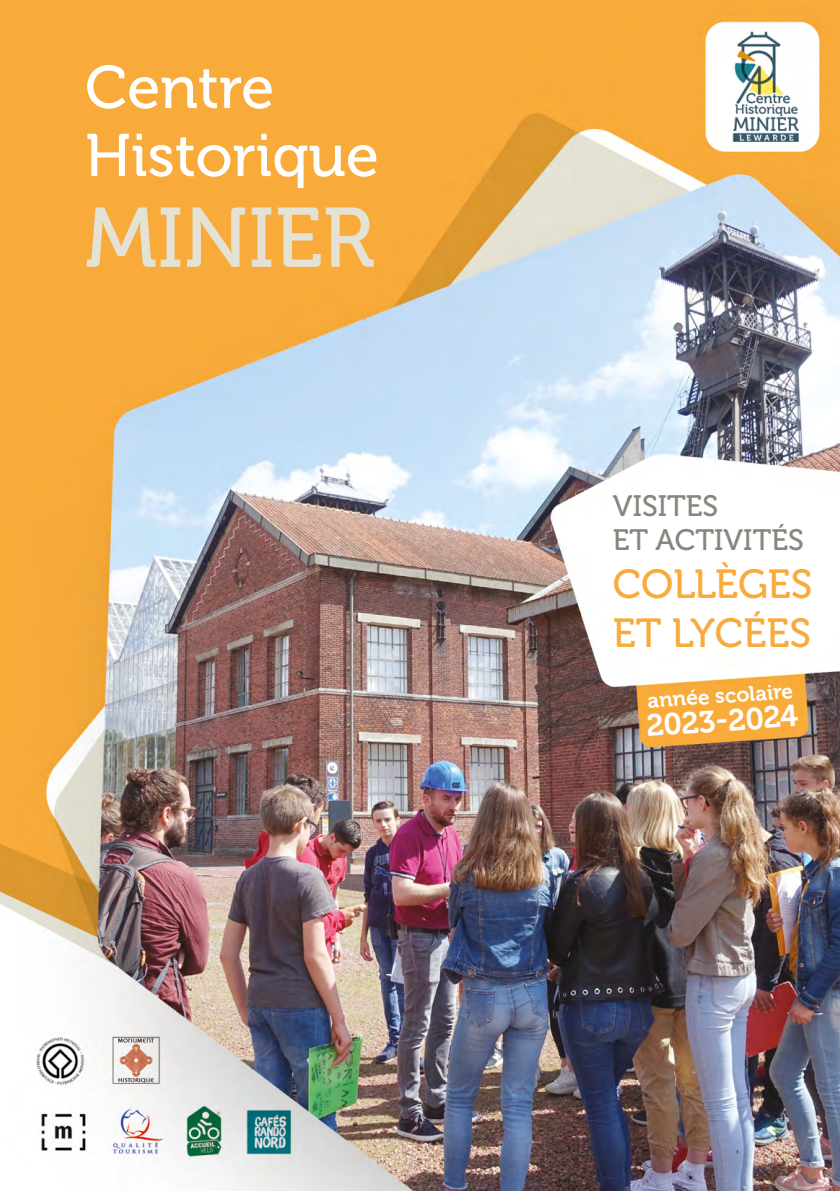
<style>
.page{position:relative;width:840px;height:1191px;background:#fff}
.page>*{position:absolute;margin:0;border:0;box-sizing:border-box;transform-origin:0 0}
.t1{font:84px "Museo 500";color:#e4e2d4}
.t2{font:60px "Museo 500";color:#fff}
.t3{font:40.6px "Museo 500";color:#f8ab3c}
.t4{font:30.4px "Museo 700";color:#fff}
.t5{font:29.4px/34.4px "Museo 500";color:#87867e}
.t6{font:21px "Museo 700";color:#fff}
</style>
<div class="page">
<img style="left:0;top:0;width:839px;height:1191px">
<p class="t2" style="left:85px;top:55px;width:190px">Centre</p>
<p class="t2" style="left:85px;top:123px;width:295px">Historique</p>
<p class="t1" style="left:85px;top:192px;width:291px">MINIER</p>
<p class="t5" style="left:612px;top:489px;width:192px">VISITES<br>ET ACTIVITÉS</p>
<p class="t3" style="left:612px;top:562px;width:201px">COLLÈGES</p>
<p class="t3" style="left:612px;top:610px;width:199px">ET LYCÉES</p>
<p class="t6" style="left:646px;top:689px;width:147px;rotate:-4deg">année scolaire</p>
<p class="t4" style="left:644px;top:709px;width:153px;rotate:-4deg">2023-2024</p>
</div>
